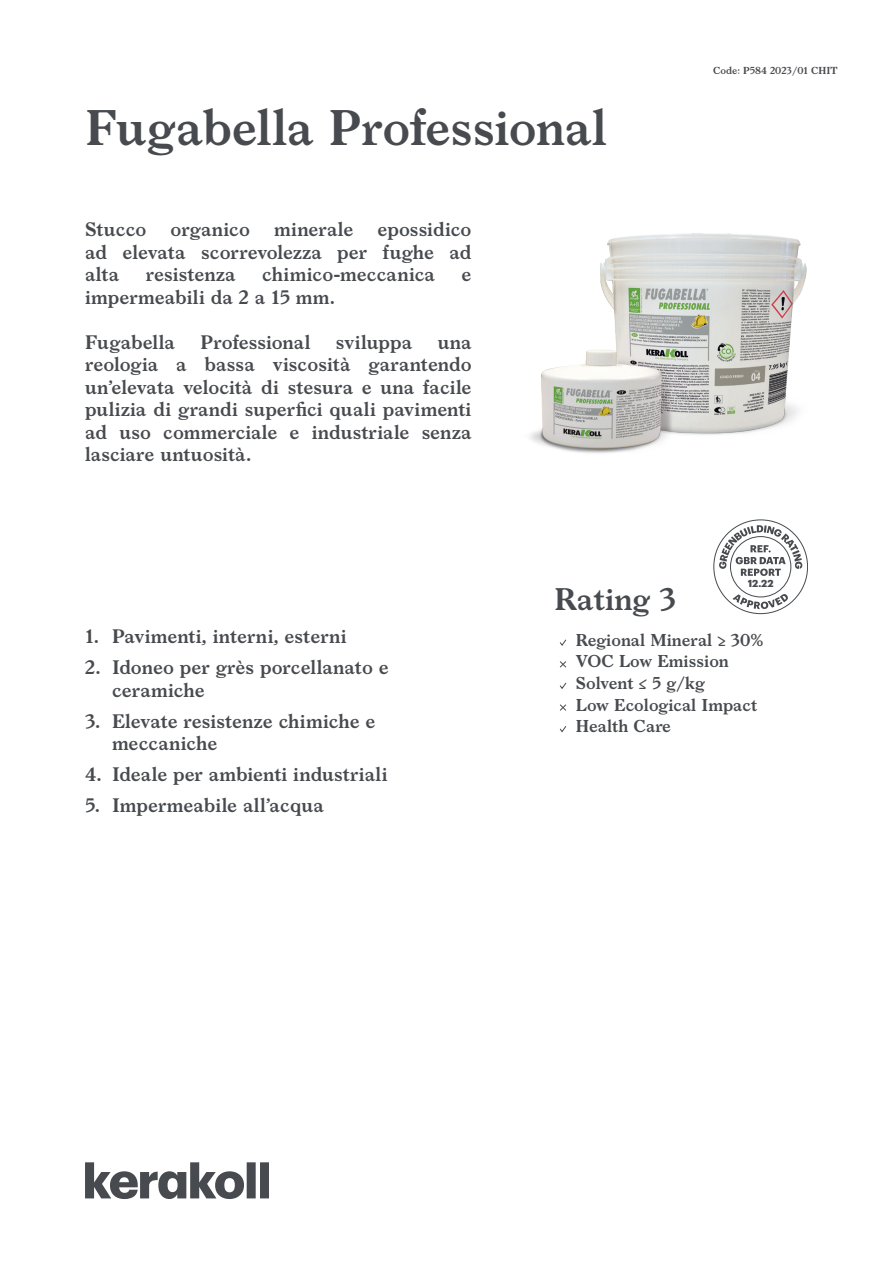
<style>
.page{position:relative;width:893px;height:1263px;background:#fff}
.page>*{position:absolute;margin:0;border:0;box-sizing:border-box;transform-origin:0 0}
.notag_cover_nome_pr{font:600 48px "Larish Neue";letter-spacing:-.005em;color:#474a4e}
.cover_eco{font:600 30px "Larish Neue";color:#474a4e}
.cover_descrizione_pr{font:600 18.75px/22.5px "Larish Neue";color:#474a4e;text-align:justify}
.notag_cover_voci_ra{font:600 16.5px "Larish Neue";color:#474a4e}
.cover_datareport{font:700 10.05px "Graphik";color:#474a4e}
.t1{font:600 9.75px "Larish Neue";color:#474a4e}
</style>
<div class="page">
<svg style="left:713px;top:519px;width:95px;height:95px"></svg>
<svg style="left:85px;top:1162px;width:184px;height:37px"></svg>
<svg style="left:559px;top:639px;width:8px;height:7px"></svg>
<svg style="left:559px;top:661px;width:8px;height:7px"></svg>
<svg style="left:560px;top:682px;width:7px;height:7px"></svg>
<svg style="left:560px;top:704px;width:7px;height:7px"></svg>
<svg style="left:559px;top:726px;width:8px;height:7px"></svg>
<img style="left:530px;top:233px;width:277px;height:220px">
<p class="notag_cover_nome_pr" style="left:85px;top:91px;width:523px">Fugabella Professional</p>
<p class="cover_descrizione_pr" style="left:85px;top:217px;width:63px">Stucco</p>
<p class="cover_descrizione_pr" style="left:171px;top:217px;width:81px">organico</p>
<p class="cover_descrizione_pr" style="left:274px;top:217px;width:81px">minerale</p>
<p class="cover_descrizione_pr" style="left:85px;top:217px;width:388px;text-indent:292px">epossidico ad elevata scorrevolezza per fughe ad alta</p>
<p class="cover_descrizione_pr" style="left:146px;top:262px;width:91px">resistenza</p>
<p class="cover_descrizione_pr" style="left:262px;top:262px;width:174px">chimico-meccanica</p>
<p class="cover_descrizione_pr" style="left:462px;top:262px;width:11px">e</p>
<p class="cover_descrizione_pr" style="left:85px;top:284px;width:251px">impermeabili da 2 a 15 mm.</p>
<p class="cover_descrizione_pr" style="left:85px;top:329px;width:92px">Fugabella</p>
<p class="cover_descrizione_pr" style="left:200px;top:329px;width:112px">Professional</p>
<p class="cover_descrizione_pr" style="left:336px;top:329px;width:78px">sviluppa</p>
<p class="cover_descrizione_pr" style="left:85px;top:329px;width:388px;text-indent:353px">una reologia a bassa viscosità garantendo un’elevata velocità di stesura e una facile pulizia di grandi superfici quali pavimenti ad uso commerciale e industriale senza lasciare untuosità.</p>
<p class="t1" style="left:713px;top:63px;width:126px">Code: P584 2023/01 CHIT</p>
<p class="cover_descrizione_pr" style="left:85px;top:624px;width:263px">1. Pavimenti, interni, esterni</p>
<p class="cover_descrizione_pr" style="left:112px;top:655px;width:278px;text-indent:-27px">2. Idoneo per grès porcellanato e ceramiche</p>
<p class="cover_descrizione_pr" style="left:112px;top:708px;width:265px;text-indent:-27px">3. Elevate resistenze chimiche e meccaniche</p>
<p class="cover_descrizione_pr" style="left:85px;top:762px;width:304px">4. Ideale per ambienti industriali</p>
<p class="cover_descrizione_pr" style="left:85px;top:793px;width:240px">5. Impermeabile all’acqua</p>
<p class="cover_datareport" style="left:748px;top:575px;width:27px">12.22</p>
<p class="cover_eco" style="left:554px;top:576px;width:123px">Rating 3</p>
<p class="notag_cover_voci_ra" style="left:576px;top:627px;width:189px">Regional Mineral ≥ 30%</p>
<p class="notag_cover_voci_ra" style="left:576px;top:649px;width:155px">VOC Low Emission</p>
<p class="notag_cover_voci_ra" style="left:576px;top:670px;width:130px">Solvent ≤ 5 g/kg</p>
<p class="notag_cover_voci_ra" style="left:576px;top:692px;width:183px">Low Ecological Impact</p>
<p class="notag_cover_voci_ra" style="left:576px;top:713px;width:97px">Health Care</p>
</div>
